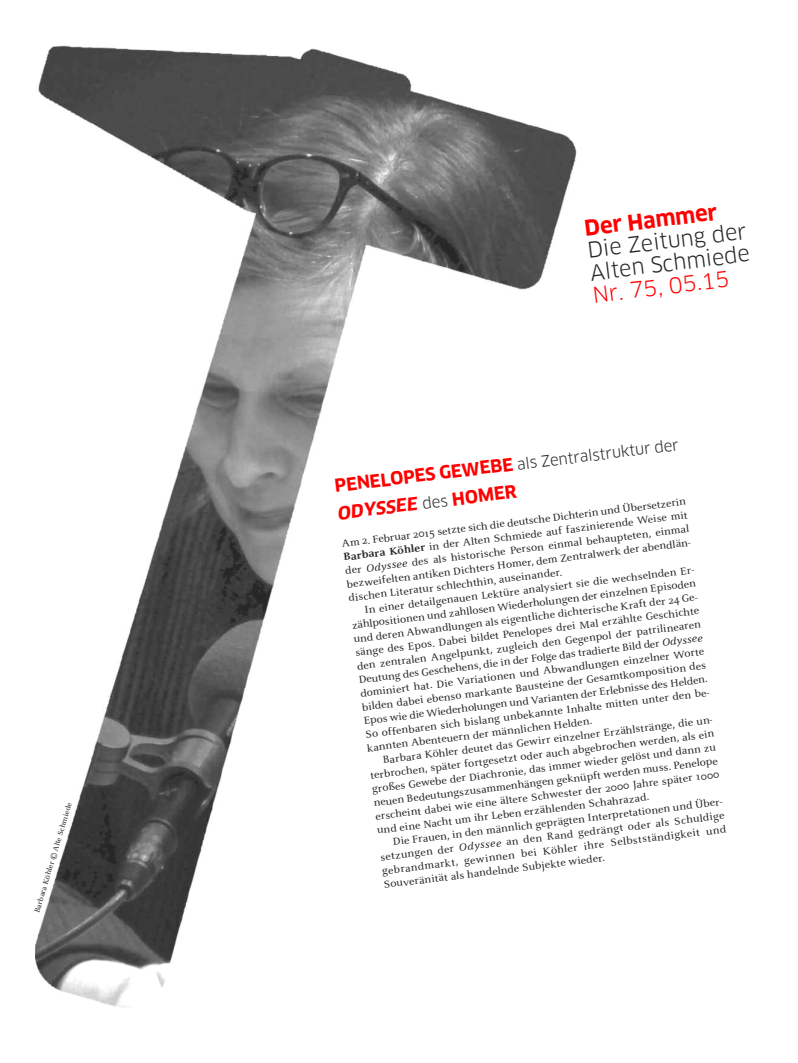
<style>
.page{position:relative;width:798px;height:1063px;background:#fff}
.page>*{position:absolute;margin:0;border:0;box-sizing:border-box;transform-origin:0 0}
.t1{font:21.25px/22.5px "Clan Pro";color:#272627}
.t2{font:21.25px "Clan Pro";color:#f00}
.t3{font:700 21.25px "Clan Pro";color:#f00}
.t4{font:italic 700 17.5px "Clan Pro";color:#f00}
.t5{font:15px "Clan Pro";color:#272627}
.t6{font:10.62px/13.8px "Celeste Small Text";color:#272627;text-align:justify}
.t7{font:7.5px "Celeste Small Text";color:#272627}
.s1{font-weight:700;font-size:17.5px;color:#f00}
.s2{font-weight:400;font-style:normal;font-size:15px;color:#272627}
.s3{font-style:normal}
.s4{font-weight:700}
.s5{font-style:italic}
</style>
<div class="page">
<img style="left:36px;top:45px;width:541px;height:963px">
<p class="t7" style="left:33px;top:911px;width:116px;rotate:-73deg">Barbara Köhler © Alte Schmiede</p>
<h1 class="t3" style="left:583px;top:220px;width:135px;rotate:-7deg">Der Hammer</h1>
<h1 class="t1" style="left:586px;top:241px;width:162px;rotate:-7deg">Die Zeitung der<br>Alten Schmiede</h1>
<h1 class="t2" style="left:591px;top:287px;width:139px;rotate:-7deg">Nr. 75, 05.15</h1>
<h3 class="t5" style="left:334px;top:481px;width:348px;rotate:-7deg"><span class="s1">PENELOPES GEWEBE</span> als Zentralstruktur der</h3>
<h2 class="t4" style="left:337px;top:506px;width:181px;rotate:-7deg">ODYSSEE <span class="s2">des</span> <span class="s3">HOMER</span></h2>
<p class="t6" style="left:341px;top:537px;width:348px;rotate:-7deg">Am 2. Februar 2015 setzte sich die deutsche Dichterin und Übersetzerin <span class="s4">Barbara Köhler</span> in der Alten Schmiede auf faszinierende Weise mit der <span class="s5">Odyssee</span> des als historische Person einmal behaupteten, einmal bezweifelten antiken Dichters Homer, dem Zentralwerk der abendlän&shy;dischen Literatur schlechthin, auseinander.</p>
<p class="t6" style="left:349px;top:605px;width:348px;text-indent:14px;rotate:-7deg">In einer detailgenauen Lektüre analysiert sie die wechselnden Er&shy;zählpositionen und zahllosen Wiederholungen der einzelnen Episoden und deren Abwandlungen als eigentliche dichterische Kraft der 24 Ge&shy;sänge des Epos. Dabei bildet Penelopes drei Mal erzählte Geschichte den zentralen Angelpunkt, zugleich den Gegenpol der patrilinearen Deutung des Geschehens, die in der Folge das tradierte Bild der <span class="s5">Odyssee </span>dominiert hat. Die Variationen und Abwandlungen einzelner Worte bilden dabei ebenso markante Bausteine der Gesamtkomposition des Epos wie die Wiederholungen und Varianten der Erlebnisse des Helden.<br>So offenbaren sich bislang unbekannte Inhalte mitten unter den be&shy;kannten Abenteuern der männlichen Helden.</p>
<p class="t6" style="left:368px;top:755px;width:348px;text-indent:14px;rotate:-7deg">Barbara Köhler deutet das Gewirr einzelner Erzählstränge, die un&shy;terbrochen, später fortgesetzt oder auch abgebrochen werden, als ein großes Gewebe der Diachronie, das immer wieder gelöst und dann zu neuen Bedeutungszusammenhängen geknüpft werden muss. Penelope erscheint dabei wie eine ältere Schwester der 2000 Jahre später 1000 und eine Nacht um ihr Leben erzählenden Schahrazad.</p>
<p class="t6" style="left:378px;top:837px;width:348px;text-indent:14px;rotate:-7deg">Die Frauen, in den männlich geprägten Interpretationen und Über&shy;setzungen der <span class="s5">Odyssee</span> an den Rand gedrängt oder als Schuldige gebrandmarkt, gewinnen bei Köhler ihre Selbstständigkeit und Souveränität als handelnde Subjekte wieder.</p>
</div>
